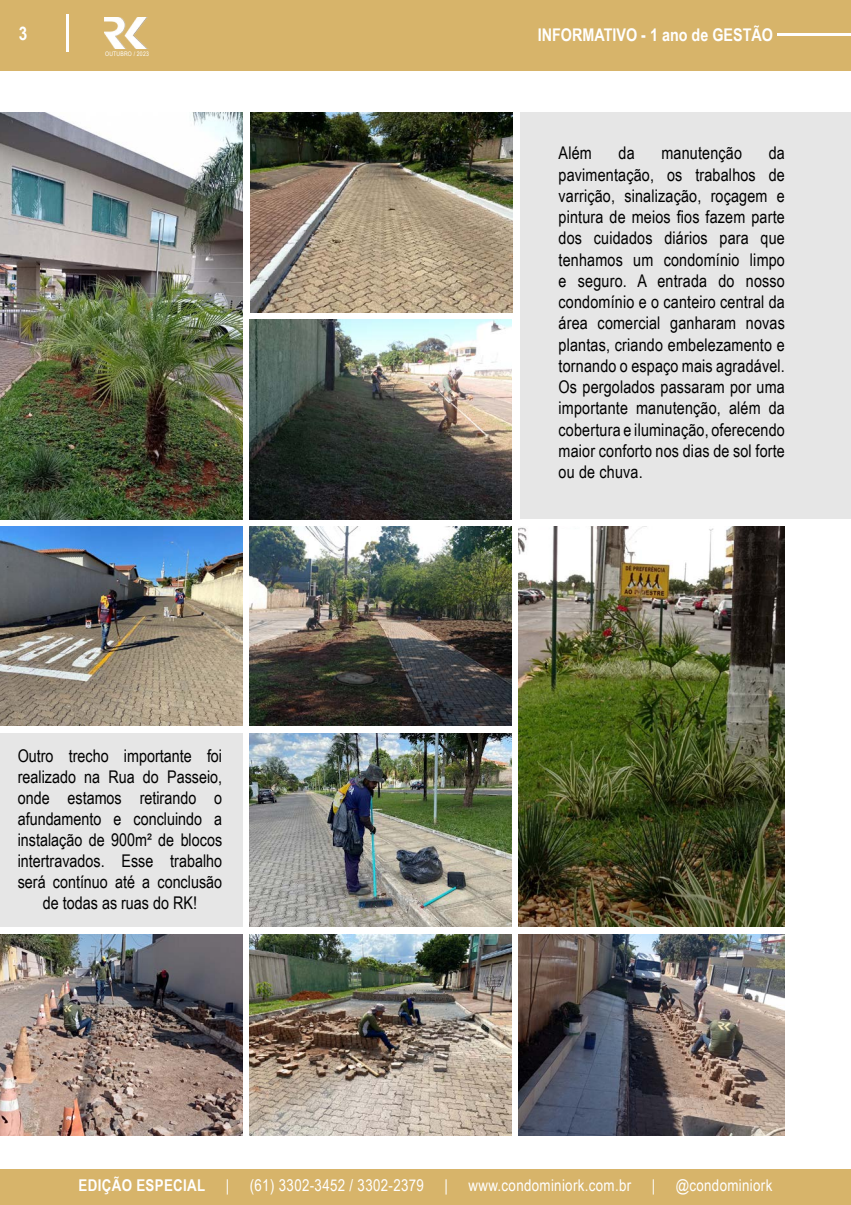
<style>
.page{position:relative;width:851px;height:1205px;background:#fff}
.page>*{position:absolute;margin:0;border:0;box-sizing:border-box;transform-origin:0 0}
.t1{font:700 18.75px "Arial Narrow";color:#fff}
.t2{font:17.5px/21.2px "Arial Narrow";color:#000;text-align:center}
.t3{font:700 17.5px "Arial Narrow";color:#fff}
.t4{font:16.25px "Arial Narrow";letter-spacing:.02em;color:#fff}
.t5{font:700 16.25px "Arial Narrow";letter-spacing:.02em;color:#fff}
.t6{font:6.25px "Arial Narrow";letter-spacing:.03em;color:#fff}
</style>
<div class="page">
<div style="left:0;top:733px;width:243px;height:194px;background:#e6e6e6"></div>
<img style="left:250px;top:934px;width:261px;height:201px">
<img style="left:518px;top:934px;width:266px;height:201px">
<img style="left:250px;top:733px;width:261px;height:194px">
<img style="left:0;top:934px;width:243px;height:201px">
<div style="left:0;top:0;width:850px;height:71px;background:#d7b46a"></div>
<hr style="left:777px;top:33px;width:73px;height:3px;background:#fff">
<hr style="left:66px;top:14px;width:3px;height:38px;background:#fff">
<img style="left:105px;top:17px;width:43px;height:32px">
<img style="left:0;top:113px;width:242px;height:406px">
<img style="left:250px;top:113px;width:262px;height:199px">
<img style="left:250px;top:320px;width:261px;height:199px">
<img style="left:0;top:526px;width:243px;height:200px">
<img style="left:250px;top:526px;width:261px;height:200px">
<img style="left:518px;top:526px;width:266px;height:401px">
<div style="left:0;top:1169px;width:850px;height:36px;background:#d7b46a"></div>
<div style="left:520px;top:113px;width:330px;height:406px;background:#e6e6e6"></div>
<p class="t1" style="left:19px;top:20px;width:10px">3</p>
<p class="t6" style="left:105px;top:49px;width:45px">OUTUBRO / 2023</p>
<p class="t2" style="left:18px;top:744px;width:206px">Outro trecho importante foi realizado na Rua do Passeio, onde estamos retirando o afundamento e concluindo a instalação de 900m² de blocos intertravados. Esse trabalho será contínuo até a conclusão de todas as ruas do RK!</p>
<p class="t3" style="left:537px;top:21px;width:236px">INFORMATIVO - 1 ano de GESTÃO</p>
<p class="t2" style="left:558px;top:142px;width:35px">Além</p>
<p class="t2" style="left:618px;top:142px;width:18px">da</p>
<p class="t2" style="left:661px;top:142px;width:82px">manutenção</p>
<p class="t2" style="left:558px;top:142px;width:228px;text-align:justify;text-indent:210px">da pavimentação, os trabalhos de varrição, sinalização, roçagem e pintura de meios fios fazem parte dos cuidados diários para que tenhamos um condomínio limpo e seguro. A entrada do nosso condomínio e o canteiro central da área comercial ganharam novas plantas, criando embelezamento e tornando o espaço mais agradável.<br>Os pergolados passaram por uma importante manutenção, além da cobertura e iluminação, oferecendo maior conforto nos dias de sol forte ou de chuva.</p>
<p class="t5" style="left:79px;top:1172px;width:128px">EDIÇÃO ESPECIAL</p>
<p class="t4" style="left:226px;top:1173px;width:5px">|</p>
<p class="t4" style="left:250px;top:1173px;width:176px">(61) 3302-3452 / 3302-2379</p>
<p class="t4" style="left:444px;top:1173px;width:5px">|</p>
<p class="t4" style="left:468px;top:1173px;width:164px">www.condominiork.com.br</p>
<p class="t4" style="left:651px;top:1173px;width:5px">|</p>
<p class="t4" style="left:675px;top:1173px;width:98px">@condominiork</p>
</div>
